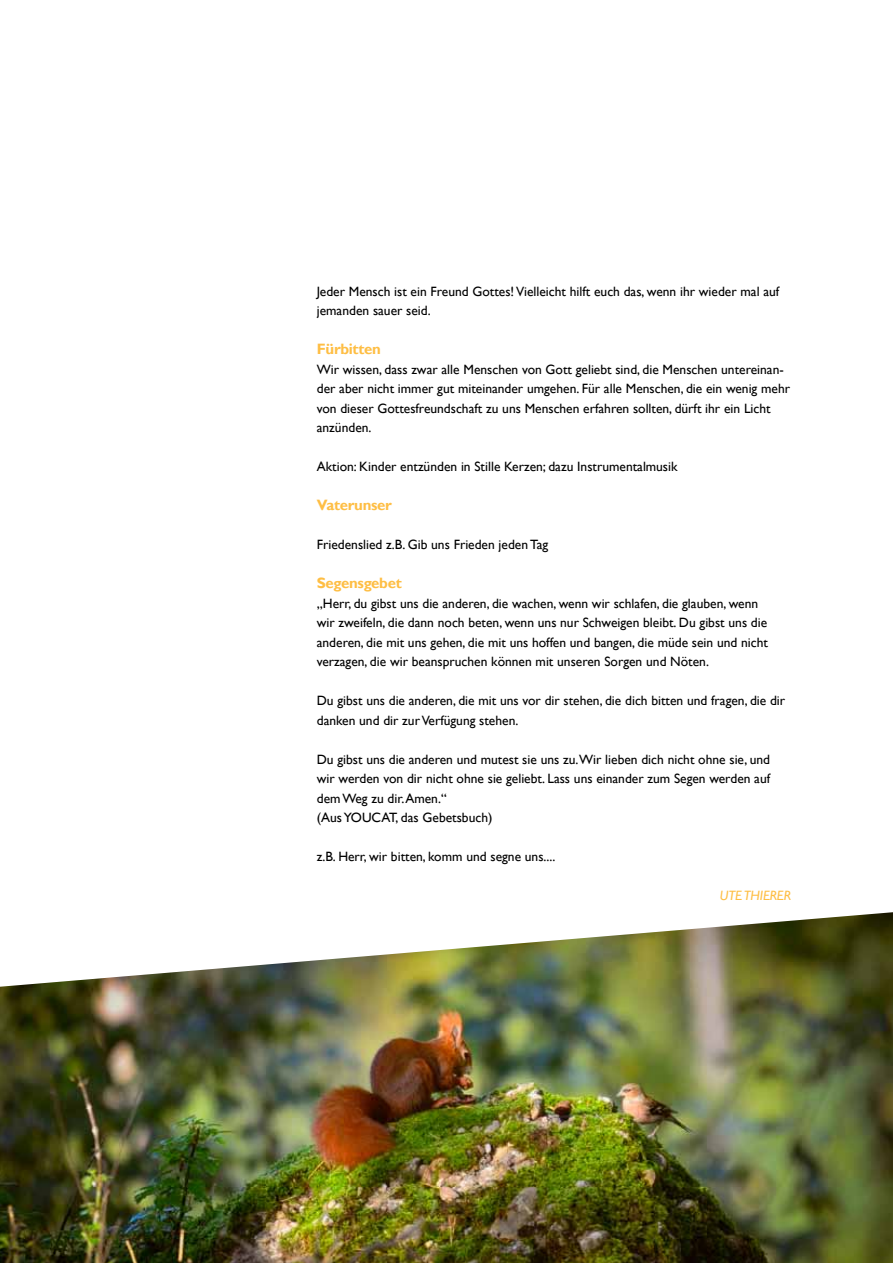
<style>
.page{position:relative;width:893px;height:1263px;background:#fff}
.page>*{position:absolute;margin:0;border:0;box-sizing:border-box;transform-origin:0 0}
.t1{font:700 15px "Gill Sans";letter-spacing:-.02em;color:#febe44}
.t2{font:13.5px/19.5px "Gill Sans";color:#000}
.t3{font:italic 13.5px "Gill Sans";letter-spacing:-.005em;color:#febe44}
</style>
<div class="page">
<img style="left:0;top:912px;width:893px;height:351px">
<p class="t2" style="left:317px;top:282px;width:464px">Jeder Mensch ist ein Freund Gottes! Vielleicht hilft euch das, wenn ihr wieder mal auf jemanden sauer seid.</p>
<p class="t1" style="left:317px;top:340px;width:66px">Fürbitten</p>
<p class="t2" style="left:317px;top:360px;width:475px">Wir wissen, dass zwar alle Menschen von Gott geliebt sind, die Menschen untereinan&shy;der aber nicht immer gut miteinander umgehen. Für alle Menschen, die ein wenig mehr von dieser Gottesfreundschaft zu uns Menschen erfahren sollten, dürft ihr ein Licht anzünden.</p>
<p class="t2" style="left:317px;top:457px;width:362px">Aktion: Kinder entzünden in Stille Kerzen; dazu Instrumentalmusik</p>
<p class="t1" style="left:317px;top:496px;width:77px">Vaterunser</p>
<p class="t2" style="left:317px;top:535px;width:233px">Friedenslied z.B. Gib uns Frieden jeden Tag</p>
<p class="t1" style="left:317px;top:574px;width:86px">Segensgebet</p>
<p class="t2" style="left:317px;top:594px;width:453px">„Herr, du gibst uns die anderen, die wachen, wenn wir schlafen, die glauben, wenn wir zweifeln, die dann noch beten, wenn uns nur Schweigen bleibt. Du gibst uns die anderen, die mit uns gehen, die mit uns hoffen und bangen, die müde sein und nicht verzagen, die wir beanspruchen können mit unseren Sorgen und Nöten.</p>
<p class="t2" style="left:317px;top:691px;width:470px">Du gibst uns die anderen, die mit uns vor dir stehen, die dich bitten und fragen, die dir danken und dir zur Verfügung stehen.</p>
<p class="t2" style="left:317px;top:750px;width:455px">Du gibst uns die anderen und mutest sie uns zu.Wir lieben dich nicht ohne sie, und wir werden von dir nicht ohne sie geliebt. Lass uns einander zum Segen werden auf dem Weg zu dir. Amen.“<br>(Aus YOUCAT, das Gebetsbuch)</p>
<p class="t2" style="left:317px;top:847px;width:240px">z.B. Herr, wir bitten, komm und segne uns....</p>
<p class="t3" style="left:720px;top:888px;width:73px">UTE THIERER</p>
</div>
